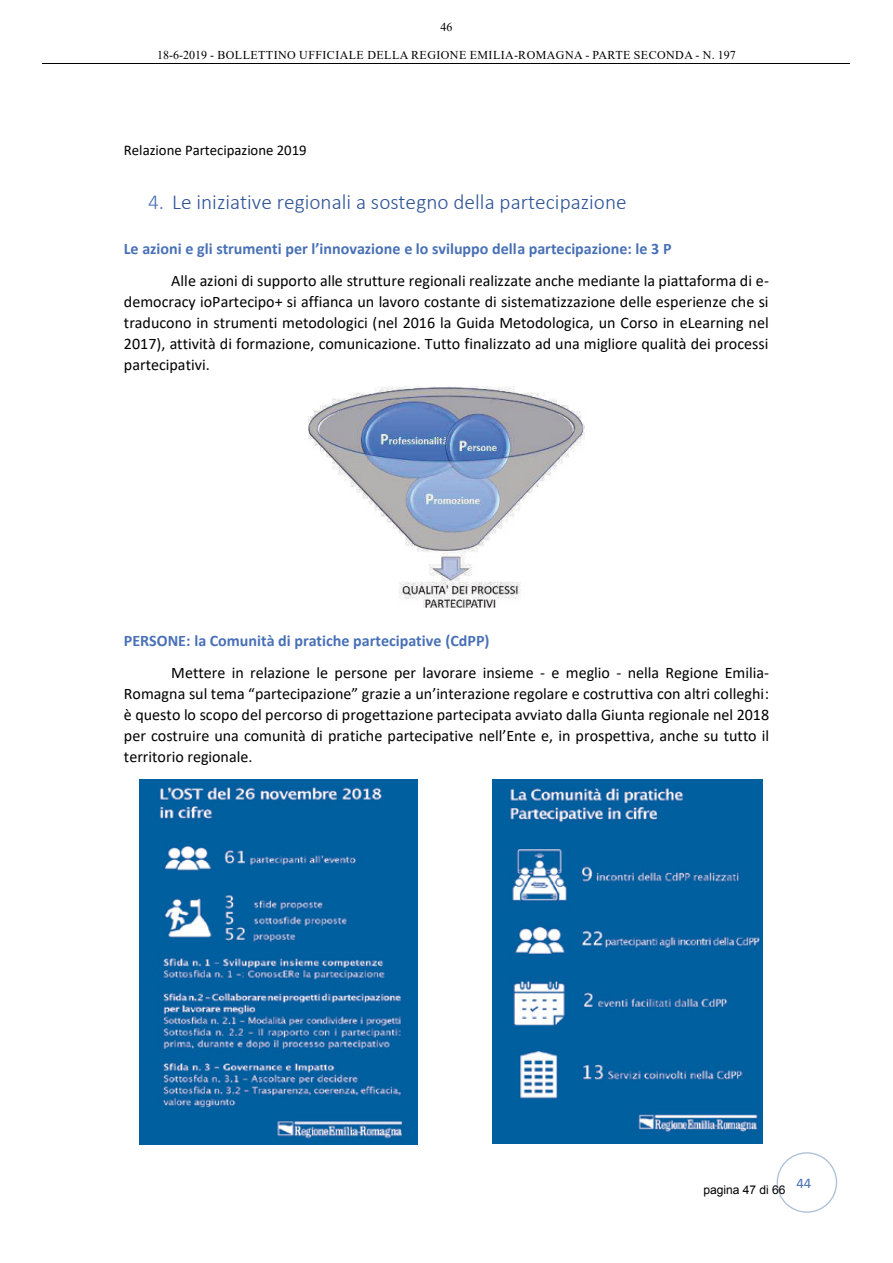
<style>
.page{position:relative;width:893px;height:1263px;background:#fff}
.page>*{position:absolute;margin:0;border:0;box-sizing:border-box;transform-origin:0 0}
.t1{font:300 21.3px "Calibri";color:#2f5497}
.t2{font:16.05px/21.1px "Calibri";color:#000;text-align:justify}
.t3{font:700 16.05px "Calibri";color:#4971b7}
.t4{font:14.85px "Calibri";color:#000}
.t5{font:14.85px "Calibri";color:#4971b7}
.t6{font:12px "Times New Roman";letter-spacing:.035em;color:#000}
.t7{font:12px "Arial";color:#000}
.s1{color:#4971b7}
</style>
<div class="page">
<hr style="left:43px;top:64px;width:807px;height:1px;background:#000">
<svg style="left:777px;top:1152px;width:60px;height:61px"></svg>
<img style="left:308px;top:387px;width:276px;height:221px">
<img style="left:493px;top:779px;width:270px;height:365px">
<img style="left:139px;top:779px;width:278px;height:365px">
<p class="t6" style="left:440px;top:19px;width:13px">46</p>
<p class="t6" style="left:157px;top:47px;width:580px">18-6-2019 - BOLLETTINO UFFICIALE DELLA REGIONE EMILIA-ROMAGNA - PARTE SECONDA - N. 197</p>
<p class="t4" style="left:124px;top:140px;width:184px">Relazione Partecipazione 2019</p>
<h1 class="t1" style="left:148px;top:189px;width:480px"><span class="s1">4.</span> Le iniziative regionali a sostegno della partecipazione</h1>
<p class="t3" style="left:124px;top:237px;width:549px">Le azioni e gli strumenti per l’innovazione e lo sviluppo della partecipazione: le 3 P</p>
<p class="t2" style="left:124px;top:269px;width:647px;text-indent:47px">Alle azioni di supporto alle strutture regionali realizzate anche mediante la piattaforma di e&shy;democracy ioPartecipo+ si affianca un lavoro costante di sistematizzazione delle esperienze che si traducono in strumenti metodologici (nel 2016 la Guida Metodologica, un Corso in eLearning nel 2017), attività di formazione, comunicazione. Tutto finalizzato ad una migliore qualità dei processi partecipativi.</p>
<p class="t3" style="left:124px;top:629px;width:367px">PERSONE: la Comunità di pratiche partecipative (CdPP)</p>
<p class="t2" style="left:124px;top:661px;width:647px;text-indent:47px">Mettere in relazione le persone per lavorare insieme - e meglio - nella Regione Emilia-Romagna sul tema “partecipazione” grazie a un’interazione regolare e costruttiva con altri colleghi: è questo lo scopo del percorso di progettazione partecipata avviato dalla Giunta regionale nel 2018 per costruire una comunità di pratiche partecipative nell’Ente e, in prospettiva, anche su tutto il territorio regionale.</p>
<p class="t7" style="left:703px;top:1181px;width:84px">pagina 47 di 66</p>
<p class="t5" style="left:796px;top:1172px;width:17px">44</p>
</div>
